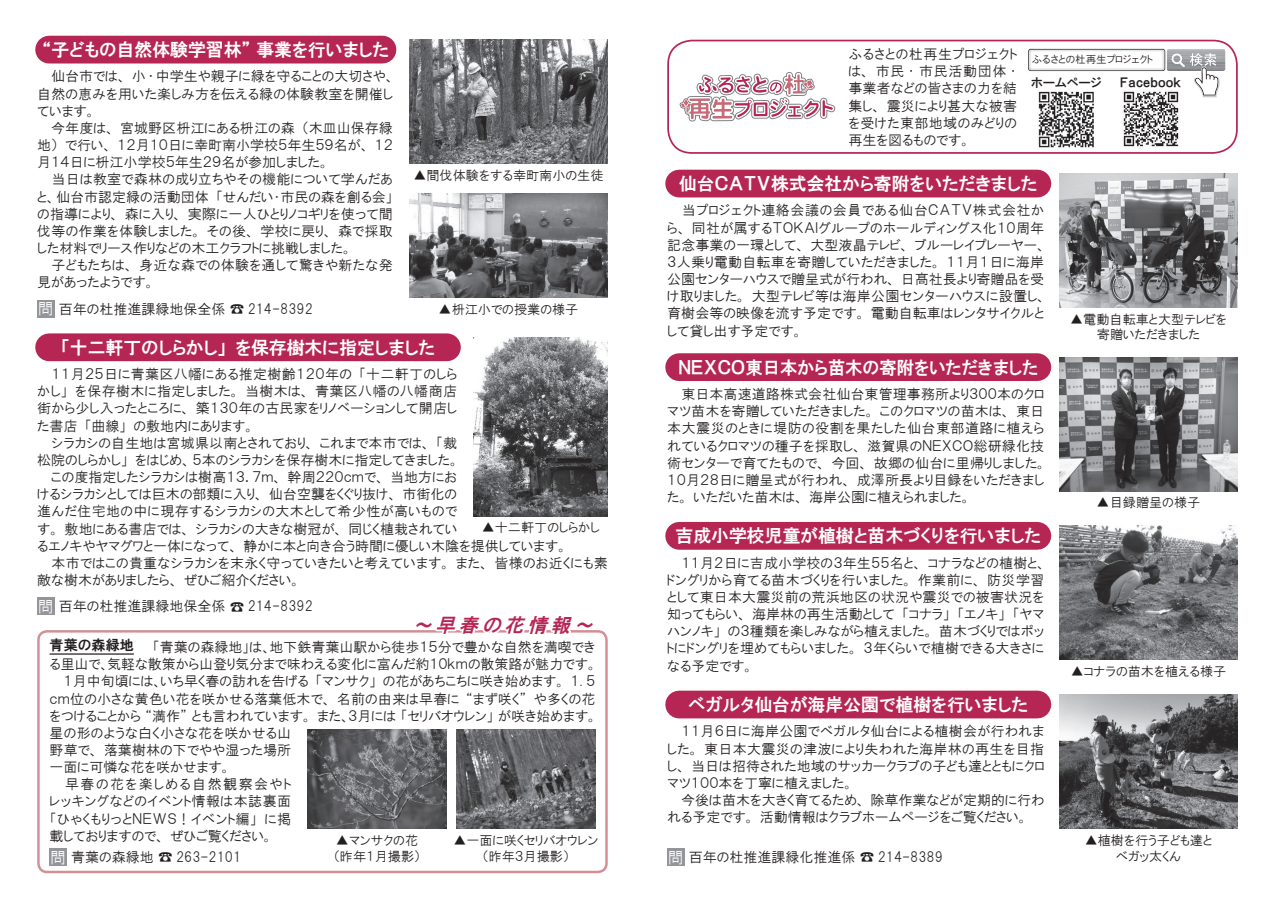
<style>
.page{position:relative;width:1275px;height:903px;background:#fff}
.page>*{position:absolute;margin:0;border:0;box-sizing:border-box;transform-origin:0 0}
.t1{font:italic 19.25px "HGP Gothic E";color:#b62654}
.t2{font:17.85px "HGP Gothic E";color:#fff}
.t3{font:14px/17.2px "HGP Gothic M";letter-spacing:.005em;color:#231f20;text-align:justify}
.t4{font:14px/17.2px "HGP Gothic M";letter-spacing:.025em;color:#231f20}
.t5{font:14px "HGP Gothic M";letter-spacing:.03em;color:#231f20}
.t6{font:14px "HGP Gothic M";letter-spacing:.04em;color:#231f20}
.t7{font:14px "HGP Gothic M";letter-spacing:.035em;color:#231f20}
.t8{font:14px "HGP Gothic M";letter-spacing:.105em;color:#231f20}
.t9{font:13.12px/15.8px "HGP Gothic M";color:#231f20;text-align:center}
.t10{font:12.25px "HGP Gothic E";color:#231f20}
.t11{font:10.5px "HGP Gothic M";color:#231f20}
.s1{font-family:"HG Gothic M";font-size:15.75px;color:#fff}
.s2{font-family:"Koz Min Pro"}
.s3{font-family:"HGP Gothic E"}
</style>
<div class="page">
<img style="left:1059px;top:357px;width:179px;height:134px">
<img style="left:1059px;top:694px;width:179px;height:135px">
<img style="left:1059px;top:526px;width:179px;height:134px">
<img style="left:1059px;top:174px;width:179px;height:133px">
<svg style="left:1028px;top:48px;width:198px;height:50px"></svg>
<div style="left:667px;top:40px;width:571px;height:114px;border:2px solid #b62654;border-radius:24px"></div>
<div style="left:37px;top:598px;width:17px;height:17px;background:#939598"></div>
<div style="left:37px;top:300px;width:17px;height:17px;background:#939598"></div>
<svg style="left:680px;top:72px;width:155px;height:49px"></svg>
<div style="left:667px;top:848px;width:17px;height:17px;background:#939598"></div>
<img style="left:1034px;top:87px;width:65px;height:61px">
<img style="left:1119px;top:87px;width:64px;height:61px">
<div style="left:679px;top:170px;width:358px;height:27px;background:#b62654"></div>
<div style="left:679px;top:691px;width:358px;height:27px;background:#b62654"></div>
<div style="left:679px;top:522px;width:358px;height:28px;background:#b62654"></div>
<div style="left:679px;top:353px;width:358px;height:28px;background:#b62654"></div>
<img style="left:409px;top:40px;width:199px;height:124px">
<img style="left:409px;top:193px;width:199px;height:105px">
<img style="left:473px;top:337px;width:135px;height:179px">
<div style="left:49px;top:36px;width:333px;height:27px;background:#b62654"></div>
<div style="left:49px;top:333px;width:398px;height:28px;background:#b62654"></div>
<div style="left:37px;top:630px;width:571px;height:243px;border:2px solid #d48f96;border-radius:9px"></div>
<div style="left:50px;top:848px;width:17px;height:17px;background:#939598"></div>
<hr style="left:50px;top:653px;width:84px;height:2px;background:#231f20">
<img style="left:456px;top:729px;width:139px;height:99px">
<img style="left:308px;top:729px;width:138px;height:99px">
<svg style="left:412px;top:630px;width:185px;height:3px"></svg>
<p class="t2" style="left:43px;top:41px;width:348px">“子どもの自然体験学習林” 事業を行いました</p>
<p class="t3" style="left:848px;top:45px;width:170px">ふるさとの杜再生プロジェクトは、市民・市民活動団体・事業者などの皆さまの力を結集し、震災により甚大な被害を受けた東部地域のみどりの再生を図るものです。</p>
<p class="t11" style="left:1032px;top:54px;width:122px">ふるさとの杜再生プロジェクト</p>
<p class="t3" style="left:51px;top:68px;width:345px">仙台市では、小・中学生や親子に緑を守ることの大切さや、</p>
<p class="t10" style="left:1031px;top:77px;width:72px">ホームページ</p>
<p class="t10" style="left:1120px;top:77px;width:63px">Ｆａｃｅｂｏｏｋ</p>
<p class="t3" style="left:37px;top:85px;width:357px">自然の恵みを用いた楽しみ方を伝える緑の体験教室を開催しています。</p>
<p class="t3" style="left:37px;top:119px;width:357px;text-indent:14px">今年度は、宮城野区枡江にある枡江の森（木皿山保存緑地）で行い、１２月１０日に幸町南小学校５年生５９名が、１２月１４日に枡江小学校５年生２９名が参加しました。</p>
<p class="t3" style="left:37px;top:171px;width:357px;text-indent:14px">当日は教室で森林の成り立ちやその機能について学んだあと、仙台市認定緑の活動団体「せんだい・市民の森を創る会」の指導により、森に入り、実際に一人ひとりノコギリを使って間伐等の作業を体験しました。その後、学校に戻り、森で採取した材料でリース作りなどの木工クラフトに挑戦しました。</p>
<p class="t4" style="left:37px;top:256px;width:357px;text-indent:14px">子どもたちは、身近な森での体験を通して驚きや新たな発見があったようです。</p>
<p class="t9" style="left:413px;top:167px;width:192px">▲間伐体験をする幸町南小の生徒</p>
<p class="t2" style="left:679px;top:175px;width:360px">仙台ＣＡＴＶ株式会社から寄附をいただきました</p>
<p class="t3" style="left:667px;top:202px;width:381px;text-align:left;text-indent:15px">当プロジェクト連絡会議の会員である仙台ＣＡＴＶ株式会社から、同社が属するＴＯＫＡＩグループのホールディングス化１０周年記念事業の一環として、大型液晶テレビ、ブルーレイプレーヤー、<br>３人乗り電動自転車を寄贈していただきました。１１月１日に海岸公園センターハウスで贈呈式が行われ、日髙社長より寄贈品を受け取りました。大型テレビ等は海岸公園センターハウスに設置し、育樹会等の映像を流す予定です。電動自転車はレンタサイクルとして貸し出す予定です。</p>
<p class="t3" style="left:38px;top:300px;width:276px"><span class="s1">問</span>百年の杜推進課緑地保全係 <span class="s2">☎</span> 214-8392</p>
<p class="t9" style="left:439px;top:301px;width:141px">▲枡江小での授業の様子</p>
<p class="t9" style="left:1070px;top:311px;width:158px">▲電動自転車と大型テレビを寄贈いただきました</p>
<p class="t2" style="left:61px;top:338px;width:376px">「十二軒丁のしらかし」を保存樹木に指定しました</p>
<p class="t3" style="left:37px;top:365px;width:421px;text-indent:14px">１１月２５日に青葉区八幡にある推定樹齢１２０年の「十二軒丁のしらかし」を保存樹木に指定しました。当樹木は、青葉区八幡の八幡商店街から少し入ったところに、築１３０年の古民家をリノベーションして開店した書店「曲線」の敷地内にあります。</p>
<p class="t3" style="left:51px;top:434px;width:407px">シラカシの自生地は宮城県以南とされており、これまで本市では、「裁</p>
<p class="t3" style="left:37px;top:451px;width:424px">松院のしらかし」をはじめ、５本のシラカシを保存樹木に指定してきました。</p>
<p class="t3" style="left:51px;top:468px;width:407px">この度指定したシラカシは樹高１３．７ｍ、幹周２２０ｃｍで、当地方にお</p>
<p class="t3" style="left:37px;top:486px;width:421px">けるシラカシとしては巨木の部類に入り、仙台空襲をくぐり抜け、市街化の</p>
<p class="t5" style="left:37px;top:504px;width:421px">進んだ住宅地の中に現存するシラカシの大木として希少性が高いもので</p>
<p class="t3" style="left:37px;top:520px;width:422px">す。敷地にある書店では、シラカシの大きな樹冠が、同じく植栽されてい</p>
<p class="t3" style="left:37px;top:537px;width:532px">るエノキやヤマグワと一体になって、静かに本と向き合う時間に優しい木陰を提供しています。</p>
<p class="t3" style="left:51px;top:554px;width:558px">本市ではこの貴重なシラカシを末永く守っていきたいと考えています。また、皆様のお近くにも素</p>
<p class="t3" style="left:37px;top:571px;width:265px">敵な樹木がありましたら、ぜひご紹介ください。</p>
<p class="t9" style="left:482px;top:519px;width:120px">▲十二軒丁のしらかし</p>
<p class="t3" style="left:38px;top:598px;width:276px"><span class="s1">問</span>百年の杜推進課緑地保全係 <span class="s2">☎</span> 214-8392</p>
<h1 class="t1" style="left:412px;top:615px;width:187px">～早春の花情報～</h1>
<p class="t3" style="left:50px;top:638px;width:547px"><span class="s3">青葉の森緑地</span>　　「青葉の森緑地」は、地下鉄青葉山駅から徒歩１５分で豊かな自然を満喫でき</p>
<p class="t3" style="left:50px;top:655px;width:549px">る里山で、気軽な散策から山登り気分まで味わえる変化に富んだ約１０ｋｍの散策路が魅力です。</p>
<p class="t3" style="left:64px;top:673px;width:533px">１月中旬頃には、いち早く春の訪れを告げる「マンサク」の花があちこちに咲き始めます。１. ５</p>
<p class="t3" style="left:50px;top:690px;width:547px">ｃｍ位の小さな黄色い花を咲かせる落葉低木で、名前の由来は早春に “まず咲く” や多くの花</p>
<p class="t3" style="left:50px;top:707px;width:549px">をつけることから “満作” とも言われています。また、３月には「セリバオウレン」が咲き始めます。</p>
<p class="t3" style="left:50px;top:724px;width:243px">星の形のような白く小さな花を咲かせる山</p>
<p class="t3" style="left:50px;top:741px;width:243px">野草で、落葉樹林の下でやや湿った場所</p>
<p class="t3" style="left:50px;top:758px;width:183px">一面に可憐な花を咲かせます。</p>
<p class="t8" style="left:65px;top:777px;width:228px">早春の花を楽しめる自然観察会やト</p>
<p class="t7" style="left:50px;top:794px;width:243px">レッキングなどのイベント情報は本誌裏面</p>
<p class="t6" style="left:50px;top:811px;width:243px">「ひゃくもりっとＮＥＷＳ！イベント編」に掲</p>
<p class="t3" style="left:50px;top:827px;width:225px">載しておりますので、ぜひご覧ください。</p>
<p class="t9" style="left:453px;top:832px;width:147px">▲一面に咲くセリバオウレン（昨年３月撮影）</p>
<p class="t9" style="left:333px;top:832px;width:89px;text-align:left">▲マンサクの花（昨年１月撮影）</p>
<p class="t3" style="left:50px;top:848px;width:192px"><span class="s1">問</span>青葉の森緑地 <span class="s2">☎</span> 263-2101</p>
<p class="t2" style="left:678px;top:358px;width:361px">ＮＥＸＣＯ東日本から苗木の寄附をいただきました</p>
<p class="t3" style="left:667px;top:385px;width:381px;text-align:left;text-indent:14px">東日本高速道路株式会社仙台東管理事務所より３００本のクロマツ苗木を寄贈していただきました。このクロマツの苗木は、東日本大震災のときに堤防の役割を果たした仙台東部道路に植えられているクロマツの種子を採取し、滋賀県のＮＥＸＣＯ総研緑化技術センターで育てたもので、今回、故郷の仙台に里帰りしました。１０月２８日に贈呈式が行われ、成澤所長より目録をいただきました。いただいた苗木は、海岸公園に植えられました。</p>
<p class="t2" style="left:676px;top:527px;width:367px">吉成小学校児童が植樹と苗木づくりを行いました</p>
<p class="t3" style="left:667px;top:554px;width:381px;text-align:left;text-indent:14px">１１月２日に吉成小学校の３年生５５名と、コナラなどの植樹と、ドングリから育てる苗木づくりを行いました。作業前に、防災学習として東日本大震災前の荒浜地区の状況や震災での被害状況を知ってもらい、海岸林の再生活動として「コナラ」「エノキ」「ヤマハンノキ」の３種類を楽しみながら植えました。苗木づくりではポットにドングリを埋めてもらいました。３年くらいで植樹できる大きさになる予定です。</p>
<p class="t2" style="left:688px;top:695px;width:341px">ベガルタ仙台が海岸公園で植樹を行いました</p>
<p class="t3" style="left:667px;top:723px;width:379px;text-indent:14px">１１月６日に海岸公園でベガルタ仙台による植樹会が行われました。東日本大震災の津波により失われた海岸林の再生を目指し、当日は招待された地域のサッカークラブの子ども達とともにクロマツ１００本を丁寧に植えました。</p>
<p class="t3" style="left:667px;top:791px;width:378px;text-indent:14px">今後は苗木を大きく育てるため、除草作業などが定期的に行われる予定です。活動情報はクラブホームページをご覧ください。</p>
<p class="t3" style="left:668px;top:848px;width:276px"><span class="s1">問</span>百年の杜推進課緑化推進係 <span class="s2">☎</span> 214-8389</p>
<p class="t9" style="left:1097px;top:495px;width:105px">▲目録贈呈の様子</p>
<p class="t9" style="left:1071px;top:663px;width:157px">▲コナラの苗木を植える様子</p>
<p class="t9" style="left:1085px;top:832px;width:129px">▲植樹を行う子ども達とベガッ太くん</p>
</div>
